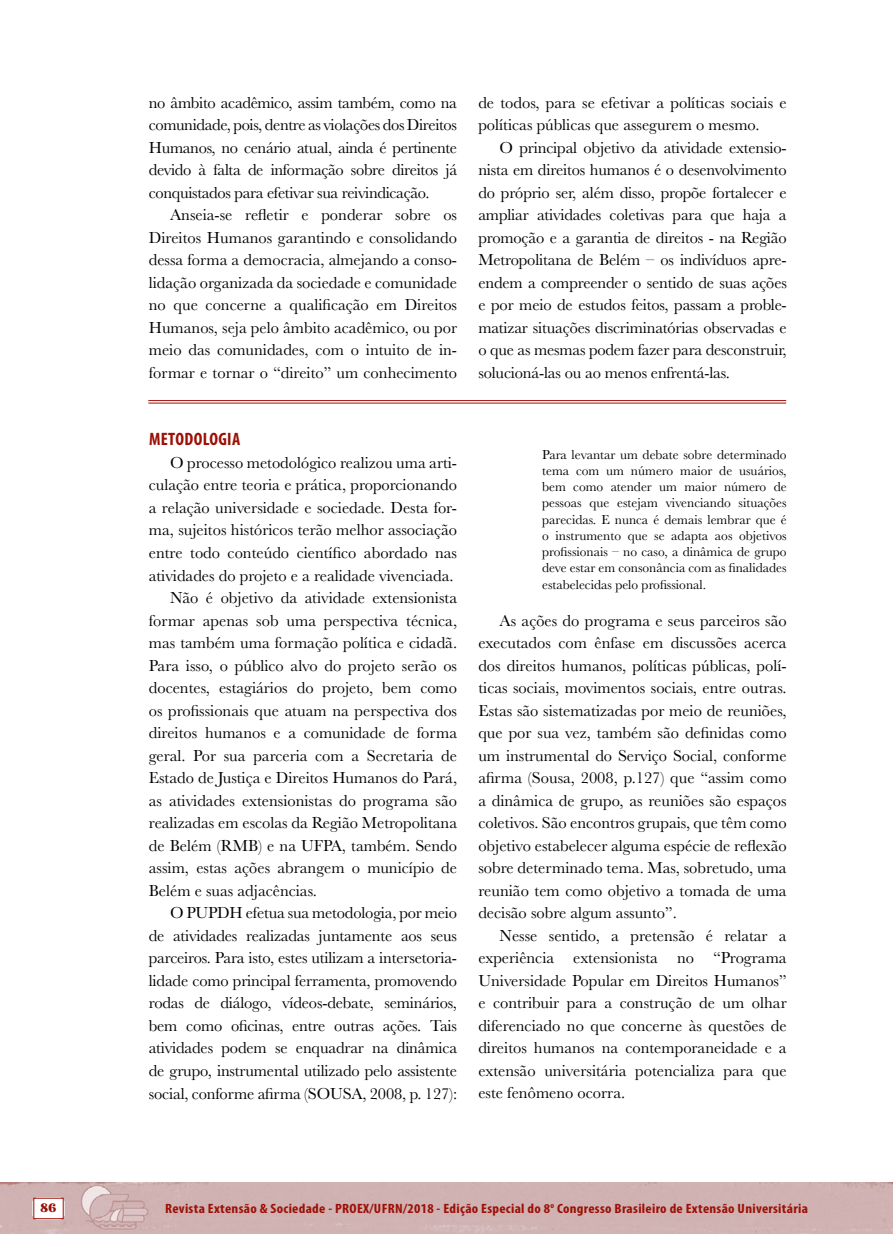
<style>
.page{position:relative;width:893px;height:1234px;background:#fff}
.page>*{position:absolute;margin:0;border:0;box-sizing:border-box;transform-origin:0 0}
.t1{font:700 condensed 18px "Myriad Pro";letter-spacing:.02em;color:#9c1006}
.t2{font:16.5px/22.5px "Baskerville";color:#000;text-align:justify}
.t3{font:13.5px/16.2px "Baskerville";color:#000;text-align:justify}
.t4{font:700 condensed 13.5px "Myriad Pro";letter-spacing:.02em;color:#9c1006;scale:1.1 1}
.t5{font:12px "Escafina Low";color:#9c1006;scale:1.1 1}
</style>
<div class="page">
<div style="left:0;top:1182px;width:893px;height:51px;background:#d0b2b2"></div>
<hr style="left:148px;top:400px;width:638px;height:1px;background:#9c1006">
<hr style="left:148px;top:403px;width:638px;height:1px;background:#9c1006">
<svg style="left:32px;top:1196px;width:33px;height:23px"></svg>
<div style="left:33px;top:1197px;width:31px;height:21px;background:#fff"></div>
<p class="t5" style="left:40px;top:1199px;width:16px">86</p>
<p class="t2" style="left:149px;top:91px;width:310px">no âmbito acadêmico, assim também, como na comunidade, pois, dentre as violações dos Direitos Humanos, no cenário atual, ainda é pertinente devido à falta de informação sobre direitos já conquistados para efetivar sua reivindicação.</p>
<p class="t2" style="left:149px;top:203px;width:310px;text-indent:21px">Anseia-se refletir e ponderar sobre os Direitos Humanos garantindo e consolidando dessa forma a democracia, almejando a conso&shy;lidação organizada da sociedade e comunidade no que concerne a qualificação em Direitos Humanos, seja pelo âmbito acadêmico, ou por meio das comunidades, com o intuito de in&shy;formar e tornar o “direito” um conhecimento</p>
<p class="t2" style="left:478px;top:91px;width:310px">de todos, para se efetivar a políticas sociais e políticas públicas que assegurem o mesmo.</p>
<p class="t2" style="left:478px;top:136px;width:310px;text-indent:21px">O principal objetivo da atividade extensio&shy;nista em direitos humanos é o desenvolvimento do próprio ser, além disso, propõe fortalecer e ampliar atividades coletivas para que haja a promoção e a garantia de direitos - na Região Metropolitana de Belém – os indivíduos apre&shy;endem a compreender o sentido de suas ações e por meio de estudos feitos, passam a proble&shy;matizar situações discriminatórias observadas e o que as mesmas podem fazer para desconstruir, solucioná-las ou ao menos enfrentá-las.</p>
<p class="t1" style="left:149px;top:429px;width:93px">METODOLOGIA</p>
<p class="t2" style="left:170px;top:451px;width:289px">O processo metodológico realizou uma arti-</p>
<p class="t2" style="left:149px;top:473px;width:310px">culação entre teoria e prática, proporcionando</p>
<p class="t2" style="left:149px;top:496px;width:310px">a relação universidade e sociedade. Desta for-</p>
<p class="t2" style="left:149px;top:518px;width:310px">ma, sujeitos históricos terão melhor associação</p>
<p class="t2" style="left:149px;top:541px;width:310px">entre todo conteúdo científico abordado nas</p>
<p class="t2" style="left:149px;top:563px;width:306px">atividades do projeto e a realidade vivenciada.</p>
<p class="t2" style="left:170px;top:586px;width:289px">Não é objetivo da atividade extensionista</p>
<p class="t2" style="left:149px;top:608px;width:310px">formar apenas sob uma perspectiva técnica,</p>
<p class="t2" style="left:149px;top:631px;width:310px">mas também uma formação política e cidadã.</p>
<p class="t2" style="left:149px;top:653px;width:310px">Para isso, o público alvo do projeto serão os</p>
<p class="t2" style="left:149px;top:676px;width:310px">docentes, estagiários do projeto, bem como</p>
<p class="t2" style="left:149px;top:698px;width:310px">os profissionais que atuam na perspectiva dos</p>
<p class="t2" style="left:149px;top:721px;width:310px">direitos humanos e a comunidade de forma</p>
<p class="t2" style="left:149px;top:743px;width:310px">geral. Por sua parceria com a Secretaria de</p>
<p class="t2" style="left:149px;top:766px;width:310px">Estado de Justiça e Direitos Humanos do Pará,</p>
<p class="t2" style="left:149px;top:789px;width:310px">as atividades extensionistas do programa são</p>
<p class="t2" style="left:149px;top:811px;width:310px">realizadas em escolas da Região Metropolitana</p>
<p class="t2" style="left:149px;top:834px;width:310px">de Belém (RMB) e na UFPA, também. Sendo</p>
<p class="t2" style="left:149px;top:856px;width:310px">assim, estas ações abrangem o município de</p>
<p class="t2" style="left:149px;top:879px;width:170px">Belém e suas adjacências.</p>
<p class="t2" style="left:170px;top:901px;width:288px">O PUPDH efetua sua metodologia, por meio</p>
<p class="t2" style="left:149px;top:924px;width:310px">de atividades realizadas juntamente aos seus</p>
<p class="t2" style="left:149px;top:946px;width:310px">parceiros. Para isto, estes utilizam a intersetoria-</p>
<p class="t2" style="left:149px;top:969px;width:310px">lidade como principal ferramenta, promovendo</p>
<p class="t2" style="left:149px;top:991px;width:310px">rodas de diálogo, vídeos-debate, seminários,</p>
<p class="t2" style="left:149px;top:1014px;width:310px">bem como oficinas, entre outras ações. Tais</p>
<p class="t2" style="left:149px;top:1036px;width:310px">atividades podem se enquadrar na dinâmica</p>
<p class="t2" style="left:149px;top:1059px;width:310px">de grupo, instrumental utilizado pelo assistente</p>
<p class="t2" style="left:149px;top:1081px;width:310px">social, conforme afirma (SOUSA, 2008, p. 127):</p>
<p class="t3" style="left:542px;top:446px;width:246px">Para levantar um debate sobre determinado tema com um número maior de usuários, bem como atender um maior número de pessoas que estejam vivenciando situações parecidas. E nunca é demais lembrar que é o instrumento que se adapta aos objetivos profissionais – no caso, a dinâmica de grupo deve estar em consonância com as finalidades estabelecidas pelo profissional.</p>
<p class="t2" style="left:478px;top:608px;width:310px;text-indent:21px">As ações do programa e seus parceiros são executados com ênfase em discussões acerca dos direitos humanos, políticas públicas, polí&shy;ticas sociais, movimentos sociais, entre outras.<br>Estas são sistematizadas por meio de reuniões, que por sua vez, também são definidas como um instrumental do Serviço Social, conforme afirma (Sousa, 2008, p.127) que “assim como a dinâmica de grupo, as reuniões são espaços coletivos. São encontros grupais, que têm como objetivo estabelecer alguma espécie de reflexão sobre determinado tema. Mas, sobretudo, uma reunião tem como objetivo a tomada de uma decisão sobre algum assunto”.</p>
<p class="t2" style="left:478px;top:923px;width:310px;text-indent:21px">Nesse sentido, a pretensão é relatar a experiência extensionista no “Programa Universidade Popular em Direitos Humanos” e contribuir para a construção de um olhar diferenciado no que concerne às questões de direitos humanos na contemporaneidade e a extensão universitária potencializa para que este fenômeno ocorra.</p>
<p class="t4" style="left:165px;top:1200px;width:586px">Revista Extensão &amp; Sociedade - PROEX/UFRN/2018 - Edição Especial do 8<sup>o</sup> Congresso Brasileiro de Extensão Universitária</p>
</div>
